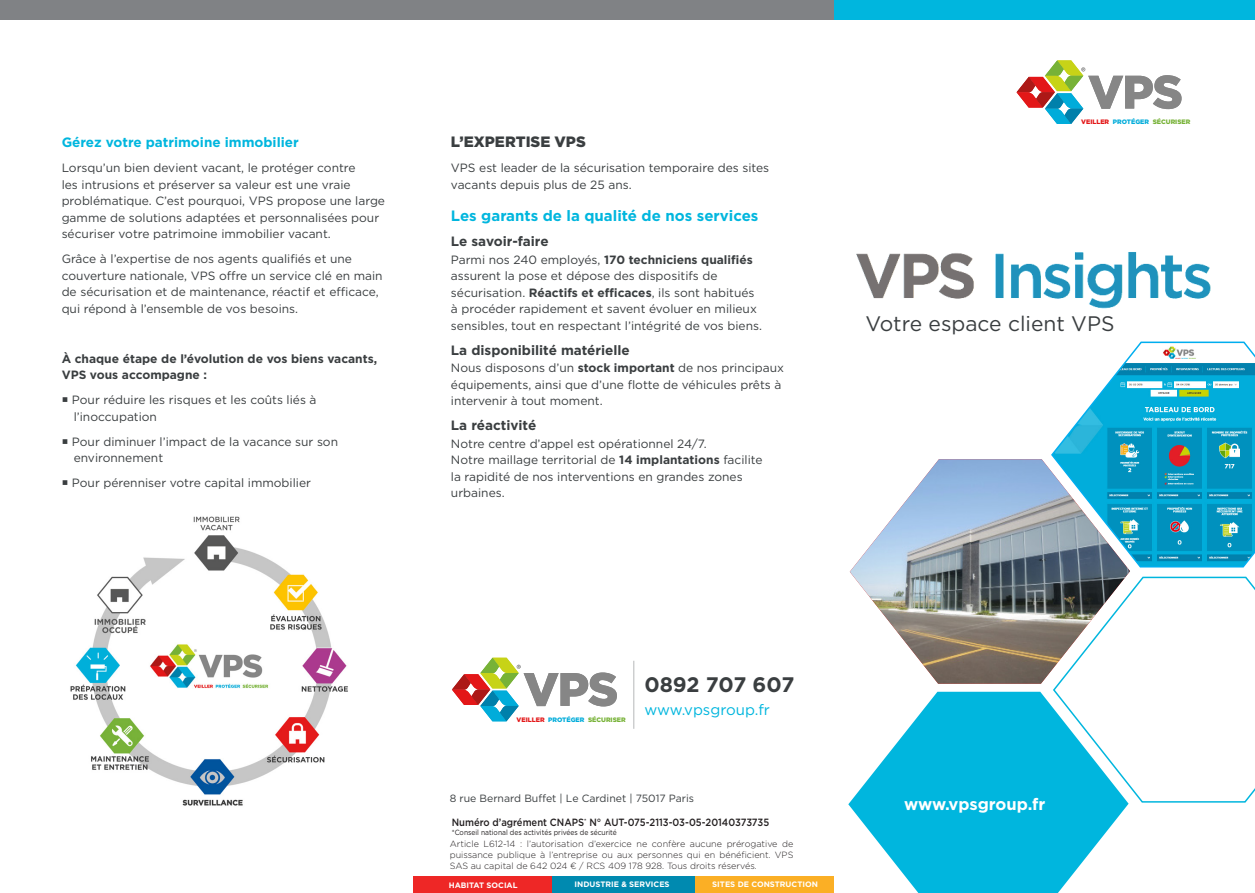
<style>
.page{position:relative;width:1255px;height:893px;background:#fff}
.page>*{position:absolute;margin:0;border:0;box-sizing:border-box;transform-origin:0 0}
.main_body_copy{font:21px "Gotham";color:#3a3e40}
.t1{font:700 21px "Gotham";letter-spacing:-.01em;color:#3a3e40}
.t2{font:700 16.5px "Gotham";color:#fff}
.main_body_copy-2{font:700 15px "Gotham";color:#00b6de}
.t3{font:15px "Gotham";color:#00b6de}
.t4{font:900 15px "Gotham";color:#3a3e40}
.main_body_copy-3{font:700 13.5px "Gotham";color:#3a3e40}
.t5{font:700 13.5px "Gotham";color:#00b6de}
.main_body_copy-4{font:12px/16.5px "Gotham";color:#3a3e40}
.main_body_copy-5{font:700 12px/16.5px "Gotham";color:#3a3e40}
.t6{font:500 10.5px "Gotham";color:#231f20;scale:.9 1}
.t7{font:10.5px "Gotham";color:#3a3e40}
.t8{font:300 9px/10.8px "Gotham";color:#231f20;text-align:justify}
.t9{font:700 7.8px "Gotham";color:#fff}
.t10{font:7.5px "Gotham";color:#231f20;scale:.9 1}
.t11{font:900 6.45px "Gotham";color:#77b237}
.s1{font-weight:700}
.s2{color:#e31718}
.s3{color:#00acda}
</style>
<div class="page">
<div style="left:413px;top:877px;width:139px;height:16px;background:#ee2726"></div>
<div style="left:552px;top:877px;width:143px;height:16px;background:#008ab0"></div>
<div style="left:695px;top:877px;width:138px;height:16px;background:#fbaf25"></div>
<svg style="left:848px;top:692px;width:280px;height:201px;fill:#00b6de"></svg>
<div style="left:833px;top:0;width:421px;height:19px;background:#00b6de"></div>
<div style="left:0;top:0;width:833px;height:19px;background:#808285"></div>
<svg style="left:1051px;top:341px;width:203px;height:227px"></svg>
<svg style="left:1051px;top:576px;width:203px;height:227px"></svg>
<img style="left:849px;top:459px;width:280px;height:225px">
<hr style="left:633px;top:661px;width:1px;height:68px;background:#3a3e40">
<img style="left:856px;top:252px;width:355px;height:57px">
<svg style="left:1016px;top:60px;width:165px;height:64px"></svg>
<img style="left:70px;top:516px;width:278px;height:290px">
<svg style="left:452px;top:658px;width:165px;height:63px"></svg>
<p class="t5" style="left:62px;top:133px;width:238px">Gérez votre patrimoine immobilier</p>
<p class="main_body_copy-4" style="left:62px;top:159px;width:325px">Lorsqu’un bien devient vacant, le protéger contre<br>les intrusions et préserver sa valeur est une vraie problématique. C’est pourquoi, VPS propose une large gamme de solutions adaptées et personnalisées pour sécuriser votre patrimoine immobilier vacant.</p>
<p class="main_body_copy-4" style="left:62px;top:250px;width:322px">Grâce à l’expertise de nos agents qualifiés et une couverture nationale, VPS offre un service clé en main de sécurisation et de maintenance, réactif et efficace, qui répond à l’ensemble de vos besoins.</p>
<p class="main_body_copy-5" style="left:62px;top:350px;width:317px">À chaque étape de l’évolution de vos biens vacants,<br>VPS vous accompagne :</p>
<p class="main_body_copy-4" style="left:74px;top:391px;width:244px;text-indent:-12px">○ Pour réduire les risques et les coûts liés à l’inoccupation</p>
<p class="main_body_copy-4" style="left:74px;top:433px;width:266px;text-indent:-12px">○ Pour diminuer l’impact de la vacance sur son environnement</p>
<p class="main_body_copy-4" style="left:62px;top:474px;width:251px">○ Pour pérenniser votre capital immobilier</p>
<p class="t4" style="left:451px;top:131px;width:136px">L’EXPERTISE VPS</p>
<p class="main_body_copy-4" style="left:451px;top:159px;width:320px">VPS est leader de la sécurisation temporaire des sites vacants depuis plus de 25 ans.</p>
<p class="main_body_copy-2" style="left:451px;top:206px;width:309px">Les garants de la qualité de nos services</p>
<p class="main_body_copy-3" style="left:451px;top:232px;width:99px">Le savoir-faire</p>
<p class="main_body_copy-4" style="left:451px;top:251px;width:312px">Parmi nos 240 employés, <span class="s1">170 techniciens qualifiés </span>assurent la pose et dépose des dispositifs de sécurisation. <span class="s1">Réactifs et efficaces</span>, ils sont habitués à procéder rapidement et savent évoluer en milieux sensibles, tout en respectant l’intégrité de vos biens.</p>
<p class="main_body_copy-3" style="left:451px;top:341px;width:180px">La disponibilité matérielle</p>
<p class="main_body_copy-4" style="left:451px;top:359px;width:334px">Nous disposons d’un <span class="s1">stock important</span> de nos principaux équipements, ainsi que d’une flotte de véhicules prêts à intervenir à tout moment.</p>
<p class="main_body_copy-3" style="left:451px;top:416px;width:87px">La réactivité</p>
<p class="main_body_copy-4" style="left:451px;top:435px;width:313px">Notre centre d’appel est opérationnel 24/7.<br>Notre maillage territorial de <span class="s1">14 implantations</span> facilite la rapidité de nos interventions en grandes zones urbaines.</p>
<p class="t11" style="left:1081px;top:117px;width:111px"><span class="s2">VEILLER</span> <span class="s3">PROTÉGER</span> SÉCURISER</p>
<p class="main_body_copy" style="left:865px;top:311px;width:250px">Votre espace client VPS</p>
<p class="t11" style="left:516px;top:715px;width:111px"><span class="s2">VEILLER</span> <span class="s3">PROTÉGER</span> SÉCURISER</p>
<p class="t1" style="left:644px;top:670px;width:151px">0892 707 607</p>
<p class="t3" style="left:644px;top:700px;width:127px">www.vpsgroup.fr</p>
<p class="t7" style="left:449px;top:791px;width:246px">8 rue Bernard Buffet | Le Cardinet | 75017 Paris</p>
<p class="t6" style="left:452px;top:815px;width:354px">Numéro d’agrément CNAPS<sup>*</sup> N° AUT-075-2113-03-05-20140373735</p>
<p class="t10" style="left:452px;top:828px;width:185px">*Conseil national des activités privées de sécurité</p>
<p class="t8" style="left:449px;top:838px;width:345px">Article L612-14 : l’autorisation d’exercice ne confère aucune prérogative de puissance publique à l’entreprise ou aux personnes qui en bénéficient. VPS SAS au capital de 642 024 € / RCS 409 178 928. Tous droits réservés.</p>
<p class="t9" style="left:448px;top:880px;width:70px">HABITAT SOCIAL</p>
<p class="t9" style="left:574px;top:879px;width:97px">INDUSTRIE &amp; SERVICES</p>
<p class="t9" style="left:712px;top:879px;width:107px">SITES DE CONSTRUCTION</p>
<p class="t2" style="left:904px;top:793px;width:143px">www.vpsgroup.fr</p>
</div>
